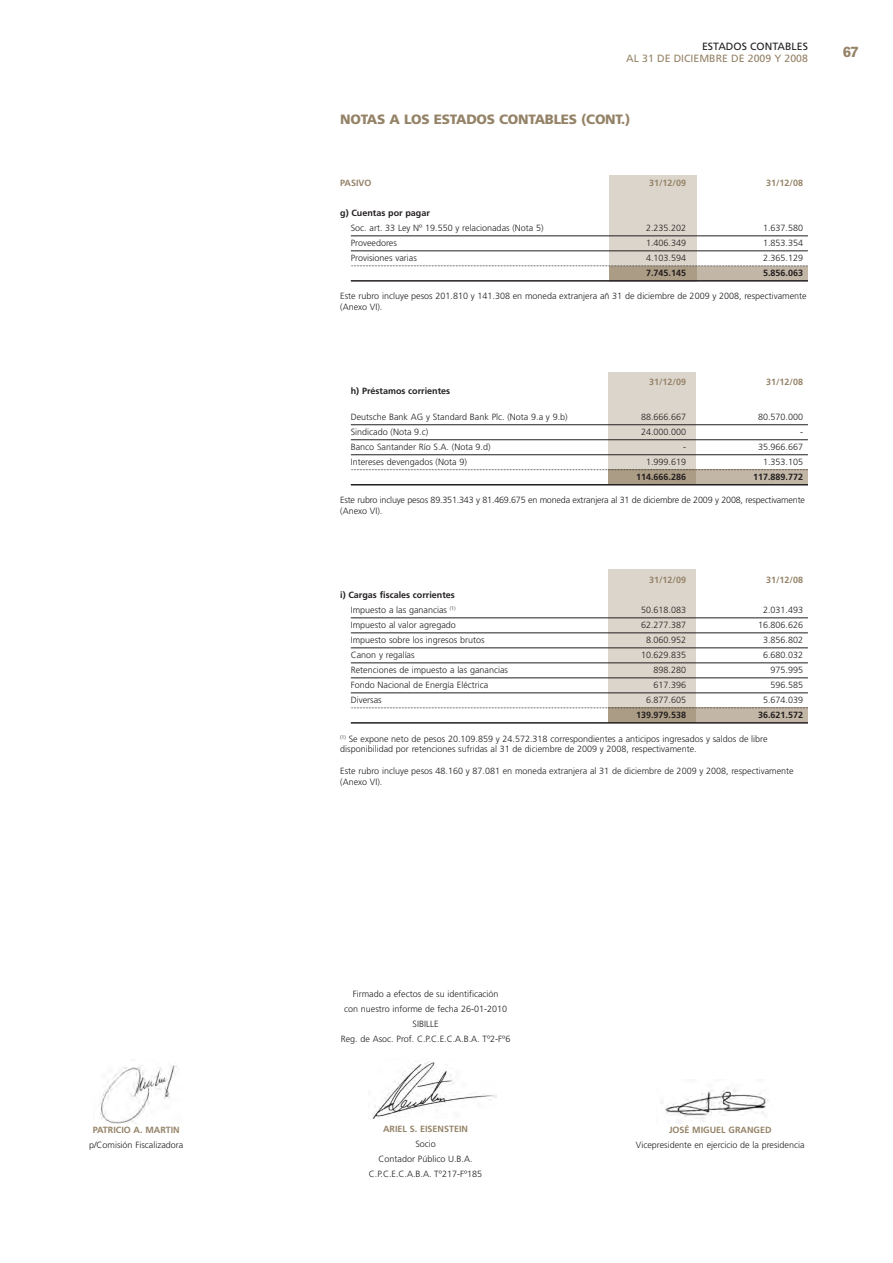
<style>
.page{position:relative;width:893px;height:1263px;background:#fff}
.page>*{position:absolute;margin:0;border:0;box-sizing:border-box;transform-origin:0 0}
.t1{font:700 15px "Akzidenz Grotesk BE";color:#958368}
.t2{font:900 13.5px "Frutiger";letter-spacing:-.02em;color:#958368}
.t3{font:10.5px "Frutiger";color:#958368}
.t4{font:10.5px "Frutiger";color:#231f20}
.t5{font:300 9px/15px "Frutiger";color:#231f20}
.t6{font:700 9px/15px "Frutiger";color:#231f20;text-align:right}
.t7{font:300 9px/10.8px "Frutiger";letter-spacing:-.02em;color:#231f20}
.t8{font:700 9px "Frutiger";color:#958368}
.s1{font-weight:300}
</style>
<div class="page">
<div style="left:608px;top:569px;width:88px;height:153px;background:#dcd5cb"></div>
<div style="left:609px;top:707px;width:199px;height:16px;background:#c2b6a6"></div>
<div style="left:608px;top:707px;width:88px;height:16px;background:#ab9c85"></div>
<img style="left:100px;top:1065px;width:77px;height:58px">
<img style="left:372px;top:1061px;width:124px;height:57px">
<img style="left:661px;top:1087px;width:108px;height:36px">
<div style="left:609px;top:175px;width:88px;height:106px;background:#dcd5cb"></div>
<div style="left:608px;top:373px;width:88px;height:112px;background:#dcd5cb"></div>
<div style="left:609px;top:470px;width:199px;height:15px;background:#c2b6a6"></div>
<div style="left:608px;top:470px;width:88px;height:15px;background:#ab9c85"></div>
<div style="left:613px;top:266px;width:195px;height:15px;background:#c2b6a6"></div>
<div style="left:609px;top:266px;width:88px;height:15px;background:#ab9c85"></div>
<hr style="left:351px;top:235px;width:457px;height:1px;background:#231f20">
<hr style="left:351px;top:250px;width:457px;height:1px;background:#231f20">
<svg style="left:351px;top:265px;width:457px;height:1px"></svg>
<hr style="left:351px;top:280px;width:457px;height:2px;background:#231f20">
<hr style="left:351px;top:424px;width:457px;height:1px;background:#231f20">
<hr style="left:351px;top:439px;width:457px;height:1px;background:#231f20">
<hr style="left:351px;top:454px;width:457px;height:1px;background:#231f20">
<svg style="left:351px;top:469px;width:457px;height:1px"></svg>
<hr style="left:351px;top:484px;width:457px;height:1px;background:#231f20">
<hr style="left:351px;top:617px;width:457px;height:1px;background:#231f20">
<hr style="left:351px;top:632px;width:457px;height:1px;background:#231f20">
<hr style="left:351px;top:647px;width:457px;height:1px;background:#231f20">
<hr style="left:351px;top:662px;width:457px;height:1px;background:#231f20">
<hr style="left:351px;top:677px;width:457px;height:1px;background:#231f20">
<hr style="left:351px;top:692px;width:457px;height:1px;background:#231f20">
<svg style="left:351px;top:707px;width:457px;height:1px"></svg>
<hr style="left:351px;top:722px;width:457px;height:2px;background:#231f20">
<p class="t8" style="left:93px;top:1126px;width:88px">PATRICIO A. MARTIN</p>
<p class="t5" style="left:89px;top:1137px;width:96px">p/Comisión Fiscalizadora</p>
<p class="t4" style="left:702px;top:42px;width:107px">ESTADOS CONTABLES</p>
<p class="t3" style="left:626px;top:55px;width:183px">AL 31 DE DICIEMBRE DE 2009 Y 2008</p>
<h2 class="t2" style="left:340px;top:114px;width:292px">NOTAS A LOS ESTADOS CONTABLES (CONT.)</h2>
<p class="t8" style="left:340px;top:179px;width:33px">PASIVO</p>
<p class="t8" style="left:649px;top:179px;width:39px">31/12/09</p>
<p class="t8" style="left:766px;top:179px;width:39px">31/12/08</p>
<p class="t6" style="left:340px;top:206px;width:91px">g) Cuentas por pagar</p>
<p class="t5" style="left:351px;top:221px;width:194px">Soc. art. 33 Ley Nº 19.550 y relacionadas (Nota 5)</p>
<p class="t5" style="left:646px;top:221px;width:42px">2.235.202</p>
<p class="t5" style="left:763px;top:221px;width:42px">1.637.580</p>
<p class="t5" style="left:351px;top:236px;width:48px">Proveedores</p>
<p class="t5" style="left:646px;top:236px;width:42px">1.406.349</p>
<p class="t5" style="left:763px;top:236px;width:42px">1.853.354</p>
<p class="t5" style="left:351px;top:251px;width:68px">Provisiones varias</p>
<p class="t5" style="left:646px;top:251px;width:42px">4.103.594</p>
<p class="t5" style="left:763px;top:251px;width:42px">2.365.129</p>
<p class="t6" style="left:646px;top:266px;width:42px">7.745.145</p>
<p class="t6" style="left:763px;top:266px;width:42px">5.856.063</p>
<p class="t5" style="left:340px;top:292px;width:468px;line-height:10.8px">Este rubro incluye pesos 201.810 y 141.308 en moneda extranjera añ 31 de diciembre de 2009 y 2008, respectivamente (Anexo VI).</p>
<p class="t8" style="left:649px;top:378px;width:39px">31/12/09</p>
<p class="t8" style="left:766px;top:378px;width:39px">31/12/08</p>
<p class="t6" style="left:351px;top:384px;width:101px">h) Préstamos corrientes</p>
<p class="t5" style="left:351px;top:410px;width:218px">Deutsche Bank AG y Standard Bank Plc. (Nota 9.a y 9.b)</p>
<p class="t5" style="left:641px;top:410px;width:47px">88.666.667</p>
<p class="t5" style="left:758px;top:410px;width:47px">80.570.000</p>
<p class="t5" style="left:351px;top:425px;width:79px">Sindicado (Nota 9.c)</p>
<p class="t5" style="left:641px;top:425px;width:47px">24.000.000</p>
<p class="t5" style="left:800px;top:425px;width:4px">-</p>
<p class="t5" style="left:351px;top:440px;width:141px">Banco Santander Río S.A. (Nota 9.d)</p>
<p class="t5" style="left:683px;top:440px;width:4px">-</p>
<p class="t5" style="left:758px;top:440px;width:47px">35.966.667</p>
<p class="t5" style="left:351px;top:455px;width:118px">Intereses devengados (Nota 9)</p>
<p class="t5" style="left:646px;top:455px;width:42px">1.999.619</p>
<p class="t5" style="left:763px;top:455px;width:42px">1.353.105</p>
<p class="t6" style="left:636px;top:470px;width:52px">114.666.286</p>
<p class="t6" style="left:753px;top:470px;width:52px">117.889.772</p>
<p class="t7" style="left:340px;top:495px;width:466px">Este rubro incluye pesos 89.351.343 y 81.469.675 en moneda extranjera al 31 de diciembre de 2009 y 2008, respectivamente (Anexo VI).</p>
<p class="t6" style="left:340px;top:588px;width:117px">i) Cargas fiscales corrientes<br><span class="s1">Impuesto a las ganancias</span> <sup>(1)</sup></p>
<p class="t8" style="left:649px;top:576px;width:39px">31/12/09</p>
<p class="t8" style="left:766px;top:576px;width:39px">31/12/08</p>
<p class="t5" style="left:641px;top:603px;width:47px">50.618.083</p>
<p class="t5" style="left:763px;top:603px;width:42px">2.031.493</p>
<p class="t5" style="left:351px;top:618px;width:107px">Impuesto al valor agregado</p>
<p class="t5" style="left:641px;top:618px;width:47px">62.277.387</p>
<p class="t5" style="left:758px;top:618px;width:47px">16.806.626</p>
<p class="t5" style="left:351px;top:633px;width:135px">Impuesto sobre los ingresos brutos</p>
<p class="t5" style="left:646px;top:633px;width:42px">8.060.952</p>
<p class="t5" style="left:763px;top:633px;width:42px">3.856.802</p>
<p class="t5" style="left:351px;top:648px;width:65px">Canon y regalías</p>
<p class="t5" style="left:641px;top:648px;width:47px">10.629.835</p>
<p class="t5" style="left:763px;top:648px;width:42px">6.680.032</p>
<p class="t5" style="left:351px;top:663px;width:159px">Retenciones de impuesto a las ganancias</p>
<p class="t5" style="left:654px;top:663px;width:34px">898.280</p>
<p class="t5" style="left:771px;top:663px;width:34px">975.995</p>
<p class="t5" style="left:351px;top:678px;width:139px">Fondo Nacional de Energía Eléctrica</p>
<p class="t5" style="left:654px;top:678px;width:34px">617.396</p>
<p class="t5" style="left:771px;top:678px;width:34px">596.585</p>
<p class="t5" style="left:351px;top:693px;width:32px">Diversas</p>
<p class="t5" style="left:646px;top:693px;width:42px">6.877.605</p>
<p class="t5" style="left:763px;top:693px;width:42px">5.674.039</p>
<p class="t6" style="left:636px;top:708px;width:52px">139.979.538</p>
<p class="t6" style="left:758px;top:708px;width:47px">36.621.572</p>
<p class="t5" style="left:340px;top:734px;width:429px;line-height:10.8px"><sup>(1)</sup> Se expone neto de pesos 20.109.859 y 24.572.318 correspondientes a anticipos ingresados y saldos de libre disponibilidad por retenciones sufridas al 31 de diciembre de 2009 y 2008, respectivamente.</p>
<p class="t5" style="left:340px;top:766px;width:455px;line-height:10.8px">Este rubro incluye pesos 48.160 y 87.081 en moneda extranjera al 31 de diciembre de 2009 y 2008, respectivamente (Anexo VI).</p>
<h1 class="t1" style="left:843px;top:47px;width:18px">67</h1>
<p class="t5" style="left:341px;top:987px;width:171px;text-align:center">Firmado a efectos de su identificación<br>con nuestro informe de fecha 26-01-2010<br>SIBILLE<br>Reg. de Asoc. Prof. C.P.C.E.C.A.B.A. Tº2-Fº6</p>
<p class="t8" style="left:383px;top:1125px;width:87px">ARIEL S. EISENSTEIN</p>
<p class="t5" style="left:369px;top:1137px;width:115px;text-align:center">Socio<br>Contador Público U.B.A.<br>C.P.C.E.C.A.B.A. Tº217-Fº185</p>
<p class="t8" style="left:669px;top:1126px;width:104px">JOSÉ MIGUEL GRANGED</p>
<p class="t5" style="left:636px;top:1137px;width:170px">Vicepresidente en ejercicio de la presidencia</p>
</div>
